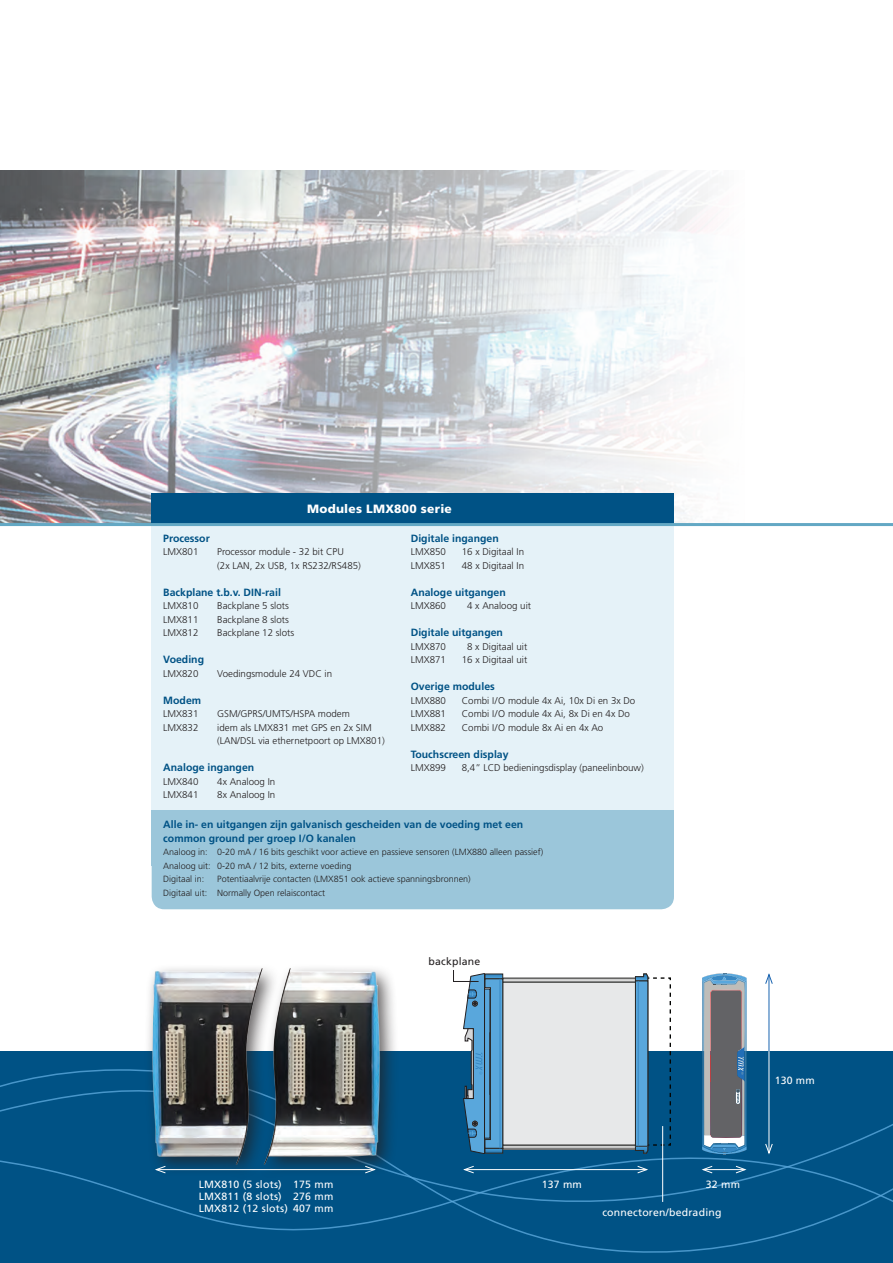
<style>
.page{position:relative;width:893px;height:1263px;background:#fff}
.page>*{position:absolute;margin:0;border:0;box-sizing:border-box;transform-origin:0 0}
.t1{font:900 12px "Frutiger";letter-spacing:.02em;color:#fff}
.t2{font:700 10.5px "Frutiger";color:#005285}
.t3{font:10.5px "Frutiger";letter-spacing:.02em;color:#fff}
.t4{font:10.5px "Frutiger";letter-spacing:.02em;color:#231f20}
.t5{font:300 9.75px "Frutiger";color:#231f20}
.t6{font:300 9px "Frutiger";color:#231f20}
</style>
<div class="page">
<div style="left:0;top:1051px;width:893px;height:212px;background:#005285"></div>
<img style="left:0;top:170px;width:713px;height:353px">
<svg style="left:0;top:1068px;width:893px;height:185px"></svg>
<div style="left:152px;top:515px;width:522px;height:311px;background:#e5f2f8"></div>
<div style="left:152px;top:842px;width:522px;height:67px;background:#9bc6da;border-radius:13px"></div>
<div style="left:152px;top:811px;width:522px;height:55px;background:#9bc6da"></div>
<div style="left:152px;top:494px;width:522px;height:30px;background:#005285"></div>
<hr style="left:0;top:523px;width:893px;height:3px;background:#63a8c4">
<hr style="left:465px;top:1169px;width:182px;height:1px;background:#fff">
<svg style="left:462px;top:1165px;width:13px;height:9px"></svg>
<svg style="left:637px;top:1165px;width:12px;height:9px"></svg>
<hr style="left:703px;top:1169px;width:42px;height:1px;background:#fff">
<svg style="left:701px;top:1165px;width:12px;height:9px"></svg>
<svg style="left:735px;top:1165px;width:12px;height:9px"></svg>
<hr style="left:769px;top:1051px;width:1px;height:102px;background:#fff">
<svg style="left:765px;top:1143px;width:8px;height:12px"></svg>
<hr style="left:769px;top:974px;width:1px;height:77px;background:#1a64b1">
<svg style="left:765px;top:973px;width:8px;height:12px"></svg>
<div style="left:503px;top:1145px;width:133px;height:4px;border:1px solid #292928"></div>
<div style="left:503px;top:982px;width:133px;height:163px;background:#e7e8e9"></div>
<svg style="left:635px;top:974px;width:36px;height:179px"></svg>
<div style="left:635px;top:981px;width:13px;height:165px;background:#59a7dc"></div>
<div style="left:635px;top:981px;width:13px;height:165px;border:1px solid #292928"></div>
<hr style="left:638px;top:981px;width:1px;height:165px;background:#3888c3">
<svg style="left:702px;top:973px;width:45px;height:182px;background:#75828e"></svg>
<hr style="left:662px;top:1126px;width:1px;height:76px;background:#fff">
<div style="left:144px;top:963px;width:256px;height:219px;background:#005285"></div>
<img style="left:118px;top:963px;width:283px;height:211px">
<svg style="left:453px;top:970px;width:50px;height:184px"></svg>
<hr style="left:156px;top:1169px;width:218px;height:1px;background:#fff">
<svg style="left:154px;top:1165px;width:12px;height:9px"></svg>
<svg style="left:364px;top:1165px;width:13px;height:9px"></svg>
<p class="t1" style="left:307px;top:502px;width:146px">Modules LMX800 serie</p>
<p class="t2" style="left:163px;top:532px;width:48px">Processor</p>
<p class="t2" style="left:411px;top:532px;width:90px">Digitale ingangen</p>
<p class="t5" style="left:163px;top:546px;width:37px">LMX801</p>
<p class="t5" style="left:217px;top:546px;width:128px">Processor module - 32 bit CPU</p>
<p class="t5" style="left:411px;top:546px;width:37px">LMX850</p>
<p class="t5" style="left:462px;top:546px;width:64px">16 x Digitaal In</p>
<p class="t5" style="left:217px;top:560px;width:145px">(2x LAN, 2x USB, 1x RS232/RS485)</p>
<p class="t5" style="left:411px;top:560px;width:37px">LMX851</p>
<p class="t5" style="left:462px;top:560px;width:64px">48 x Digitaal In</p>
<p class="t2" style="left:163px;top:586px;width:119px">Backplane t.b.v. DIN-rail</p>
<p class="t2" style="left:411px;top:586px;width:97px">Analoge uitgangen</p>
<p class="t5" style="left:163px;top:600px;width:37px">LMX810</p>
<p class="t5" style="left:217px;top:600px;width:73px">Backplane 5 slots</p>
<p class="t5" style="left:411px;top:600px;width:37px">LMX860</p>
<p class="t5" style="left:467px;top:600px;width:65px">4 x Analoog uit</p>
<p class="t5" style="left:163px;top:614px;width:37px">LMX811</p>
<p class="t5" style="left:217px;top:614px;width:73px">Backplane 8 slots</p>
<p class="t5" style="left:163px;top:627px;width:37px">LMX812</p>
<p class="t5" style="left:217px;top:627px;width:78px">Backplane 12 slots</p>
<p class="t2" style="left:411px;top:626px;width:94px">Digitale uitgangen</p>
<p class="t5" style="left:411px;top:641px;width:37px">LMX870</p>
<p class="t5" style="left:467px;top:641px;width:62px">8 x Digitaal uit</p>
<p class="t2" style="left:163px;top:653px;width:42px">Voeding</p>
<p class="t5" style="left:411px;top:654px;width:37px">LMX871</p>
<p class="t5" style="left:462px;top:654px;width:67px">16 x Digitaal uit</p>
<p class="t5" style="left:163px;top:668px;width:37px">LMX820</p>
<p class="t5" style="left:217px;top:668px;width:116px">Voedingsmodule 24 VDC in</p>
<p class="t2" style="left:411px;top:680px;width:86px">Overige modules</p>
<p class="t2" style="left:163px;top:694px;width:39px">Modem</p>
<p class="t5" style="left:411px;top:695px;width:37px">LMX880</p>
<p class="t5" style="left:462px;top:695px;width:175px">Combi I/O module 4x Ai, 10x Di en 3x Do</p>
<p class="t5" style="left:163px;top:708px;width:37px">LMX831</p>
<p class="t5" style="left:217px;top:708px;width:134px">GSM/GPRS/UMTS/HSPA modem</p>
<p class="t5" style="left:411px;top:708px;width:37px">LMX881</p>
<p class="t5" style="left:462px;top:708px;width:170px">Combi I/O module 4x Ai, 8x Di en 4x Do</p>
<p class="t5" style="left:163px;top:722px;width:37px">LMX832</p>
<p class="t5" style="left:217px;top:722px;width:156px">idem als LMX831 met GPS en 2x SIM</p>
<p class="t5" style="left:411px;top:722px;width:37px">LMX882</p>
<p class="t5" style="left:462px;top:722px;width:143px">Combi I/O module 8x Ai en 4x Ao</p>
<p class="t5" style="left:217px;top:735px;width:169px">(LAN/DSL via ethernetpoort op LMX801)</p>
<p class="t2" style="left:411px;top:748px;width:99px">Touchscreen display</p>
<p class="t2" style="left:163px;top:761px;width:93px">Analoge ingangen</p>
<p class="t5" style="left:411px;top:762px;width:37px">LMX899</p>
<p class="t5" style="left:462px;top:762px;width:184px">8,4” LCD bedieningsdisplay (paneelinbouw)</p>
<p class="t5" style="left:163px;top:776px;width:37px">LMX840</p>
<p class="t5" style="left:217px;top:776px;width:59px">4x Analoog In</p>
<p class="t5" style="left:163px;top:789px;width:37px">LMX841</p>
<p class="t5" style="left:217px;top:789px;width:59px">8x Analoog In</p>
<p class="t2" style="left:163px;top:818px;width:362px">Alle in- en uitgangen zijn galvanisch gescheiden van de voeding met een</p>
<p class="t2" style="left:163px;top:832px;width:194px">common ground per groep I/O kanalen</p>
<p class="t6" style="left:163px;top:847px;width:381px">Analoog in: 0-20 mA / 16 bits geschikt voor actieve en passieve sensoren (LMX880 alleen passief)</p>
<p class="t6" style="left:163px;top:860px;width:190px">Analoog uit: 0-20 mA / 12 bits, externe voeding</p>
<p class="t6" style="left:163px;top:874px;width:43px">Digitaal in:</p>
<p class="t6" style="left:217px;top:874px;width:255px">Potentiaalvrije contacten (LMX851 ook actieve spanningsbronnen)</p>
<p class="t6" style="left:163px;top:887px;width:163px">Digitaal uit: Normally Open relaiscontact</p>
<p class="t4" style="left:429px;top:955px;width:53px">backplane</p>
<p class="t3" style="left:199px;top:1178px;width:136px">LMX810 (5 slots) 175 mm</p>
<p class="t3" style="left:199px;top:1190px;width:136px">LMX811 (8 slots) 276 mm</p>
<p class="t3" style="left:199px;top:1202px;width:136px">LMX812 (12 slots) 407 mm</p>
<p class="t3" style="left:775px;top:1074px;width:42px">130 mm</p>
<p class="t3" style="left:542px;top:1178px;width:42px">137 mm</p>
<p class="t3" style="left:706px;top:1178px;width:36px">32 mm</p>
<p class="t3" style="left:602px;top:1206px;width:121px">connectoren/bedrading</p>
</div>
